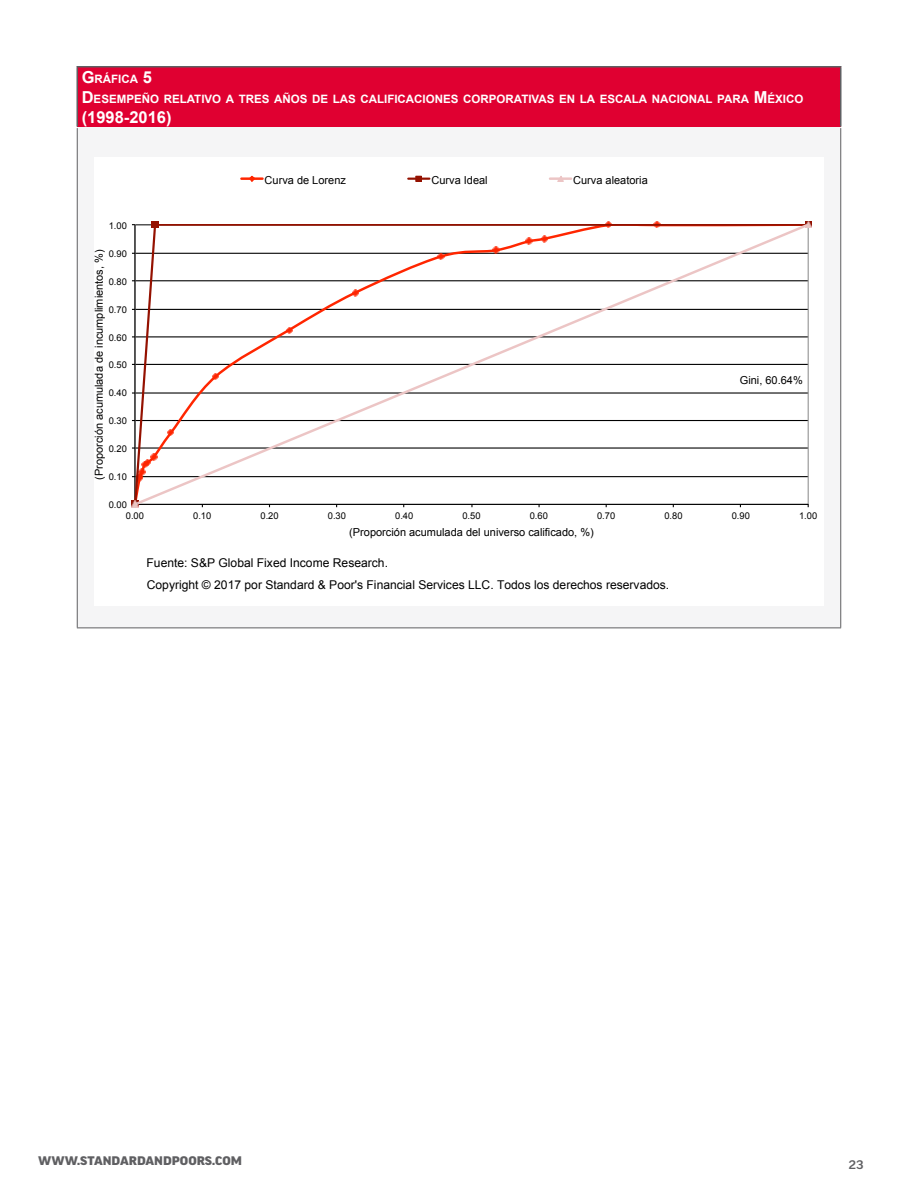
<style>
.page{position:relative;width:918px;height:1188px;background:#fff}
.page>*{position:absolute;margin:0;border:0;box-sizing:border-box;transform-origin:0 0}
.Tablas_titulo{font:700 16.5px "Arial";color:#fff}
.t1{font:12.15px/22px "Arial";color:#000}
.t2{font:900 expanded 12px "Good Pro";color:#5f5f62}
.t3{font:500 expanded 12px "Good Pro";color:#5f5f62}
.Tablas_titulo-2{font:700 11.55px "Arial";color:#fff}
.t4{font:10.95px "Arial";color:#000}
.t5{font:700 10.95px "Arial";color:#fff}
.t6{font:9.3px "Arial";color:#000}
.s1{font-size:16.5px}
</style>
<div class="page">
<div style="left:77px;top:67px;width:764px;height:60px;background:#e00031"></div>
<hr style="left:76px;top:66px;width:766px;height:2px;background:#5f5f62">
<hr style="left:76px;top:68px;width:2px;height:59px;background:#5f5f62">
<hr style="left:840px;top:68px;width:2px;height:59px;background:#5f5f62">
<hr style="left:77px;top:128px;width:1px;height:500px;background:#5f5f62">
<hr style="left:840px;top:128px;width:1px;height:500px;background:#5f5f62">
<hr style="left:77px;top:628px;width:764px;height:1px;background:#5f5f62">
<svg style="left:131px;top:175px;width:681px;height:333px"></svg>
<p class="Tablas_titulo-2" style="left:82px;top:72px;width:72px"><span class="s1">G</span>RÁFICA <span class="s1">5</span></p>
<p class="Tablas_titulo-2" style="left:82px;top:91px;width:723px"><span class="s1">D</span> ESEMPEÑO RELATIVO A TRES AÑOS DE LAS CALIFICACIONES CORPORATIVAS EN LA ESCALA NACIONAL PARA <span class="s1">M</span> ÉXICO</p>
<p class="Tablas_titulo" style="left:82px;top:106px;width:91px">(1998-2016)</p>
<p class="t5" style="left:98px;top:113px;width:49px">Gráfica 5</p>
<p class="t6" style="left:109px;top:219px;width:20px">1.00</p>
<p class="t4" style="left:92px;top:480px;width:232px;rotate:-90deg">(Proporción acumulada de incumplimientos, %)</p>
<p class="t6" style="left:109px;top:247px;width:20px">0.90</p>
<p class="t6" style="left:109px;top:275px;width:20px">0.80</p>
<p class="t6" style="left:109px;top:303px;width:20px">0.70</p>
<p class="t6" style="left:109px;top:331px;width:20px">0.60</p>
<p class="t6" style="left:109px;top:359px;width:20px">0.50</p>
<p class="t6" style="left:109px;top:387px;width:20px">0.40</p>
<p class="t6" style="left:109px;top:415px;width:20px">0.30</p>
<p class="t6" style="left:109px;top:443px;width:20px">0.20</p>
<p class="t6" style="left:109px;top:471px;width:20px">0.10</p>
<p class="t6" style="left:109px;top:499px;width:20px">0.00</p>
<p class="t4" style="left:265px;top:173px;width:83px">Curva de Lorenz</p>
<p class="t4" style="left:431px;top:173px;width:58px">Curva Ideal</p>
<p class="t4" style="left:573px;top:173px;width:76px">Curva aleatoria</p>
<p class="t4" style="left:740px;top:373px;width:64px">Gini, 60.64%</p>
<p class="t6" style="left:126px;top:510px;width:20px">0.00</p>
<p class="t6" style="left:193px;top:510px;width:20px">0.10</p>
<p class="t6" style="left:260px;top:510px;width:20px">0.20</p>
<p class="t6" style="left:328px;top:510px;width:20px">0.30</p>
<p class="t6" style="left:395px;top:510px;width:20px">0.40</p>
<p class="t6" style="left:462px;top:510px;width:20px">0.50</p>
<p class="t6" style="left:530px;top:510px;width:20px">0.60</p>
<p class="t6" style="left:597px;top:510px;width:20px">0.70</p>
<p class="t6" style="left:664px;top:510px;width:20px">0.80</p>
<p class="t6" style="left:732px;top:510px;width:20px">0.90</p>
<p class="t6" style="left:799px;top:510px;width:20px">1.00</p>
<p class="t4" style="left:349px;top:525px;width:246px">(Proporción acumulada del universo calificado, %)</p>
<p class="t1" style="left:147px;top:552px;width:524px">Fuente: S&amp;P Global Fixed Income Research.<br>Copyright © 2017 por Standard &amp; Poor's Financial Services LLC. Todos los derechos reservados.</p>
<p class="t2" style="left:38px;top:1154px;width:205px">WWW.STANDARDANDPOORS.COM</p>
<p class="t3" style="left:849px;top:1158px;width:17px">23</p>
</div>
